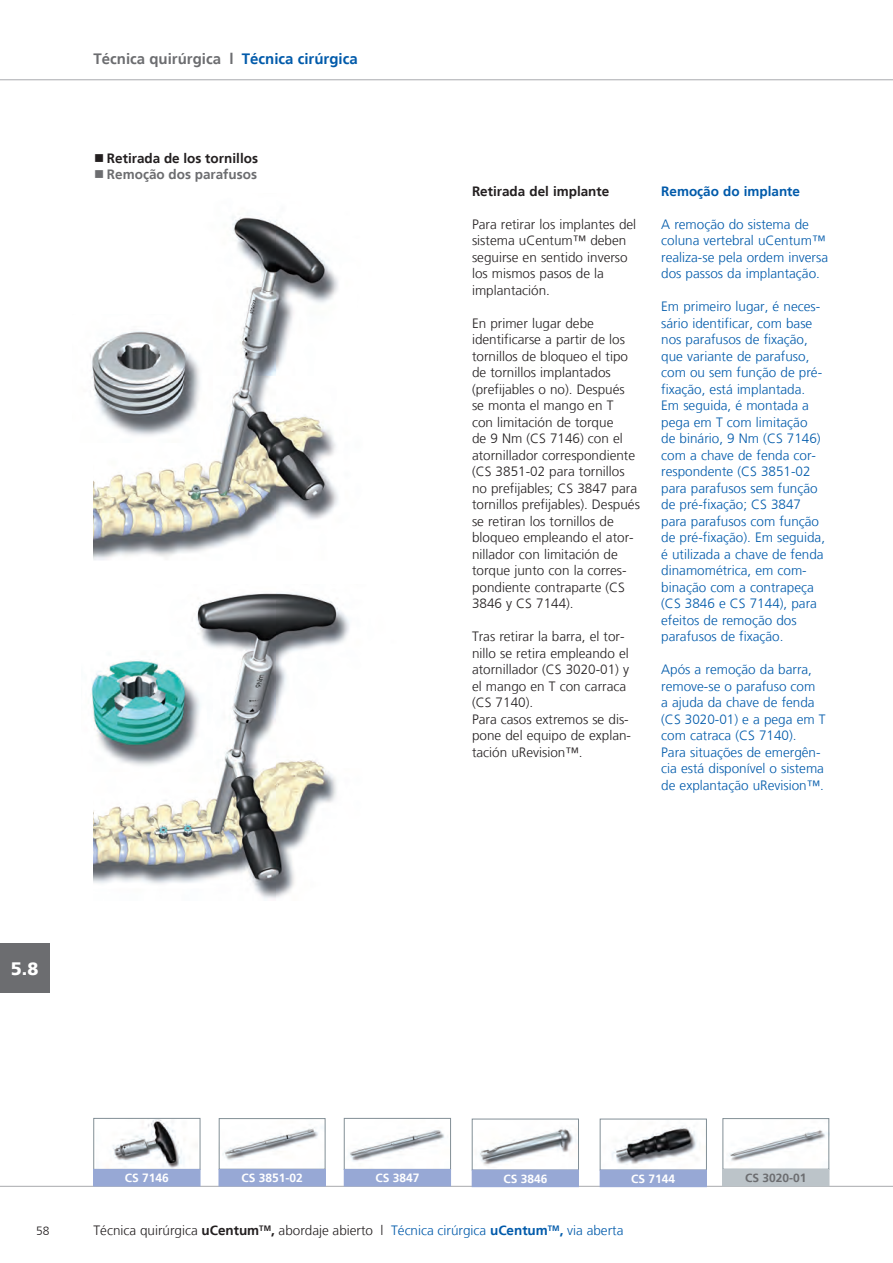
<style>
.page{position:relative;width:893px;height:1263px;background:#fff}
.page>*{position:absolute;margin:0;border:0;box-sizing:border-box;transform-origin:0 0}
.t1{font:900 18px "Frutiger LT";color:#fff}
.t2{font:700 15px "Frutiger LT";color:#6c6d70}
.t3{font:300 13.5px/16.5px "Frutiger LT";color:#231f20}
.t4{font:300 13.5px/16.5px "Frutiger LT";color:#015aaa}
.t5{font:700 13.5px "Frutiger LT";color:#231f20}
.t6{font:700 13.5px "Frutiger LT";color:#6c6d70}
.t7{font:700 13.5px "Frutiger LT";color:#015aaa}
.t8{font:700 12px "Frutiger LT";color:#fff}
.t9{font:700 12px "Frutiger LT";color:#6c6d70}
.t10{font:300 12px "Frutiger LT";color:#231f20}
.s1{color:#015aaa}
.s2{font-weight:700}
.s3{font-weight:700;color:#015aaa}
</style>
<div class="page">
<hr style="left:0;top:79px;width:893px;height:1px;background:#a8a9ad">
<hr style="left:0;top:1186px;width:893px;height:1px;background:#a8a9ad">
<div style="left:0;top:944px;width:50px;height:49px;background:#6c6d70"></div>
<img style="left:112px;top:1120px;width:72px;height:47px">
<div style="left:94px;top:1118px;width:106px;height:51px;border:1px solid #828f96"></div>
<div style="left:94px;top:1169px;width:106px;height:17px;background:#97a8d5"></div>
<img style="left:222px;top:1127px;width:100px;height:34px">
<div style="left:219px;top:1118px;width:106px;height:51px;border:1px solid #828f96"></div>
<div style="left:219px;top:1169px;width:106px;height:17px;background:#97a8d5"></div>
<img style="left:729px;top:1130px;width:98px;height:31px">
<div style="left:723px;top:1118px;width:106px;height:51px;border:1px solid #828f96"></div>
<div style="left:723px;top:1169px;width:106px;height:17px;background:#bcc4c9"></div>
<img style="left:349px;top:1130px;width:96px;height:32px">
<div style="left:344px;top:1118px;width:107px;height:51px;border:1px solid #828f96"></div>
<div style="left:344px;top:1169px;width:107px;height:17px;background:#97a8d5"></div>
<img style="left:94px;top:217px;width:244px;height:343px">
<img style="left:94px;top:593px;width:256px;height:306px">
<img style="left:90px;top:315px;width:123px;height:128px">
<img style="left:91px;top:650px;width:122px;height:122px">
<img style="left:480px;top:1129px;width:96px;height:37px">
<div style="left:472px;top:1119px;width:107px;height:51px;border:1px solid #828f96"></div>
<div style="left:472px;top:1170px;width:106px;height:17px;background:#97a8d5"></div>
<img style="left:612px;top:1125px;width:85px;height:39px">
<div style="left:600px;top:1119px;width:107px;height:51px;border:1px solid #828f96"></div>
<div style="left:600px;top:1170px;width:106px;height:17px;background:#97a8d5"></div>
<p class="t2" style="left:94px;top:50px;width:266px">Técnica quirúrgica l <span class="s1">Técnica cirúrgica</span></p>
<p class="t5" style="left:107px;top:150px;width:153px">Retirada de los tornillos</p>
<p class="t6" style="left:107px;top:167px;width:151px">Remoção dos parafusos</p>
<h1 class="t1" style="left:11px;top:958px;width:29px">5.8</h1>
<p class="t5" style="left:472px;top:183px;width:139px">Retirada del implante</p>
<p class="t3" style="left:472px;top:216px;width:166px">Para retirar los implantes del sistema uCentum™ deben seguirse en sentido inverso los mismos pasos de la implantación.</p>
<p class="t3" style="left:472px;top:315px;width:169px">En primer lugar debe identificarse a partir de los tornillos de bloqueo el tipo de tornillos implantados (prefijables o no). Después se monta el mango en T<br>con limitación de torque<br>de 9 Nm (CS 7146) con el atornillador correspondiente (CS 3851-02 para tornillos no prefijables; CS 3847 para tornillos prefijables). Después se retiran los tornillos de bloqueo empleando el ator&shy;nillador con limitación de torque junto con la corres&shy;pondiente contraparte (CS<br>3846 y CS 7144).</p>
<p class="t3" style="left:472px;top:628px;width:161px">Tras retirar la barra, el tor&shy;nillo se retira empleando el atornillador (CS 3020-01) y el mango en T con carraca (CS 7140).<br>Para casos extremos se dis&shy;pone del equipo de explan&shy;tación uRevision™.</p>
<p class="t7" style="left:661px;top:183px;width:140px">Remoção do implante</p>
<p class="t4" style="left:661px;top:216px;width:168px">A remoção do sistema de coluna vertebral uCentum™ realiza-se pela ordem inversa dos passos da implantação.</p>
<p class="t4" style="left:661px;top:299px;width:165px">Em primeiro lugar, é neces&shy;sário identificar, com base nos parafusos de fixação, que variante de parafuso, com ou sem função de pré&shy;fixação, está implantada.<br>Em seguida, é montada a pega em T com limitação<br>de binário, 9 Nm (CS 7146) com a chave de fenda cor&shy;respondente (CS 3851-02 para parafusos sem função de pré-fixação; CS 3847 para parafusos com função de pré-fixação). Em seguida, é utilizada a chave de fenda dinamométrica, em com&shy;binação com a contrapeça (CS 3846 e CS 7144), para efeitos de remoção dos parafusos de fixação.</p>
<p class="t4" style="left:661px;top:661px;width:166px">Após a remoção da barra, remove-se o parafuso com<br>a ajuda da chave de fenda (CS 3020-01) e a pega em T com catraca (CS 7140).<br>Para situações de emergên&shy;cia está disponível o sistema de explantação uRevision™.</p>
<p class="t10" style="left:36px;top:1224px;width:15px">58</p>
<p class="t8" style="left:125px;top:1171px;width:46px">CS 7146</p>
<p class="t8" style="left:241px;top:1171px;width:63px">CS 3851-02</p>
<p class="t8" style="left:375px;top:1171px;width:46px">CS 3847</p>
<p class="t9" style="left:745px;top:1171px;width:63px">CS 3020-01</p>
<p class="t8" style="left:503px;top:1172px;width:46px">CS 3846</p>
<p class="t8" style="left:631px;top:1172px;width:46px">CS 7144</p>
<p class="t3" style="left:94px;top:1223px;width:531px">Técnica quirúrgica <span class="s2">uCentum</span><sup>TM</sup><span class="s2">,</span> abordaje abierto l <span class="s1">Técnica cirúrgica</span> <span class="s3">uCentum</span><sup>TM</sup><span class="s3">,</span> <span class="s1">via aberta</span></p>
</div>
